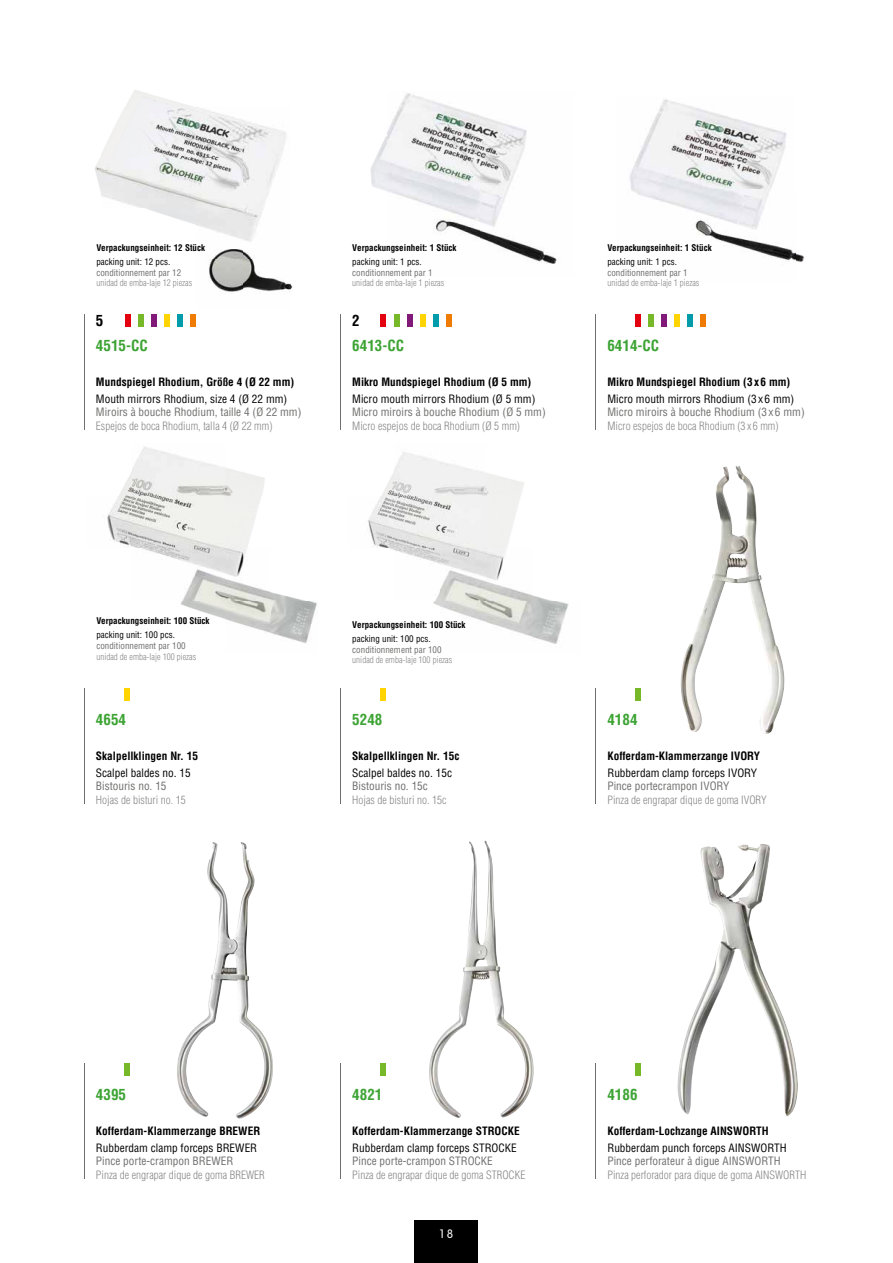
<style>
.page{position:relative;width:893px;height:1263px;background:#fff}
.page>*{position:absolute;margin:0;border:0;box-sizing:border-box;transform-origin:0 0}
.t1{font:700 15px "Switzerland Condensed";color:#3da434}
.t2{font:700 15px "Switzerland Condensed";color:#000}
.t3{font:12px "VAG Rounded Lt";color:#fff}
.t4{font:300 11.25px "Switzerland Cond";color:#888}
.t5{font:700 11.25px "Switzerland Condensed";color:#000}
.t6{font:11.25px "Switzerland Condensed";color:#000}
.t7{font:11.25px "Switzerland Condensed";color:#6f6f6e}
.t8{font:700 9px "Switzerland Condensed";color:#000}
.t9{font:300 9px "Switzerland Cond";color:#888}
.t10{font:9px "Switzerland Condensed";color:#6f6f6e}
.t11{font:9px "Switzerland Condensed";color:#000}
</style>
<div class="page">
<div style="left:415px;top:1220px;width:63px;height:43px;background:#000"></div>
<img style="left:630px;top:99px;width:174px;height:163px">
<img style="left:368px;top:451px;width:201px;height:193px">
<img style="left:107px;top:446px;width:210px;height:198px">
<img style="left:95px;top:107px;width:191px;height:152px">
<img style="left:209px;top:259px;width:84px;height:33px">
<hr style="left:84px;top:1063px;width:1px;height:115px;background:#6f6f6e">
<hr style="left:340px;top:1063px;width:1px;height:115px;background:#6f6f6e">
<hr style="left:595px;top:1063px;width:1px;height:115px;background:#6f6f6e">
<hr style="left:84px;top:314px;width:1px;height:116px;background:#6f6f6e">
<hr style="left:340px;top:314px;width:1px;height:116px;background:#6f6f6e">
<hr style="left:595px;top:314px;width:1px;height:116px;background:#6f6f6e">
<hr style="left:84px;top:688px;width:1px;height:116px;background:#6f6f6e">
<hr style="left:340px;top:688px;width:1px;height:116px;background:#6f6f6e">
<hr style="left:595px;top:688px;width:1px;height:116px;background:#6f6f6e">
<img style="left:177px;top:842px;width:96px;height:277px">
<img style="left:429px;top:841px;width:60px;height:277px">
<img style="left:677px;top:844px;width:84px;height:270px">
<img style="left:370px;top:93px;width:187px;height:171px">
<img style="left:708px;top:466px;width:39px;height:129px">
<div style="left:125px;top:315px;width:5px;height:12px;background:#e3000f"></div>
<div style="left:381px;top:315px;width:5px;height:12px;background:#e3000f"></div>
<div style="left:635px;top:315px;width:6px;height:12px;background:#e3000f"></div>
<div style="left:138px;top:315px;width:5px;height:12px;background:#76b828"></div>
<div style="left:394px;top:315px;width:5px;height:12px;background:#76b828"></div>
<div style="left:649px;top:315px;width:5px;height:12px;background:#76b828"></div>
<div style="left:151px;top:315px;width:5px;height:12px;background:#821978"></div>
<div style="left:407px;top:315px;width:5px;height:12px;background:#821978"></div>
<div style="left:662px;top:315px;width:5px;height:12px;background:#821978"></div>
<div style="left:164px;top:315px;width:5px;height:12px;background:#ffd400"></div>
<div style="left:125px;top:689px;width:5px;height:12px;background:#ffd400"></div>
<div style="left:125px;top:1063px;width:5px;height:12px;background:#76b828"></div>
<div style="left:380px;top:689px;width:6px;height:12px;background:#ffd400"></div>
<div style="left:380px;top:1063px;width:6px;height:12px;background:#76b828"></div>
<div style="left:635px;top:689px;width:6px;height:12px;background:#76b828"></div>
<div style="left:635px;top:1063px;width:6px;height:12px;background:#76b828"></div>
<div style="left:420px;top:315px;width:5px;height:12px;background:#ffd400"></div>
<div style="left:675px;top:315px;width:5px;height:12px;background:#ffd400"></div>
<div style="left:177px;top:315px;width:5px;height:12px;background:#009ca9"></div>
<div style="left:433px;top:315px;width:5px;height:12px;background:#009ca9"></div>
<div style="left:688px;top:315px;width:5px;height:12px;background:#009ca9"></div>
<div style="left:190px;top:315px;width:5px;height:12px;background:#ef7c00"></div>
<div style="left:446px;top:315px;width:5px;height:12px;background:#ef7c00"></div>
<div style="left:701px;top:315px;width:5px;height:12px;background:#ef7c00"></div>
<p class="t8" style="left:96px;top:243px;width:110px">Verpackungseinheit: 12 Stück</p>
<p class="t11" style="left:96px;top:256px;width:76px">packing unit: 12 pcs.</p>
<p class="t10" style="left:96px;top:267px;width:86px">conditionnement par 12</p>
<p class="t9" style="left:96px;top:278px;width:97px">unidad de emba -laje 12 piezas</p>
<h1 class="t2" style="left:96px;top:312px;width:9px">5</h1>
<h1 class="t1" style="left:96px;top:336px;width:53px">4515-CC</h1>
<p class="t5" style="left:96px;top:375px;width:200px">Mundspiegel Rhodium, Größe 4 (Ø 22 mm)</p>
<p class="t6" style="left:96px;top:392px;width:193px">Mouth mirrors Rhodium, size 4 (Ø 22 mm)</p>
<p class="t7" style="left:96px;top:405px;width:207px">Miroirs à bouche Rhodium, taille 4 (Ø 22 mm)</p>
<p class="t4" style="left:96px;top:419px;width:178px">Espejos de boca Rhodium, talla 4 (Ø 22 mm)</p>
<p class="t8" style="left:352px;top:243px;width:106px">Verpackungseinheit: 1 Stück</p>
<p class="t11" style="left:352px;top:256px;width:71px">packing unit: 1 pcs.</p>
<p class="t10" style="left:352px;top:267px;width:82px">conditionnement par 1</p>
<p class="t9" style="left:352px;top:278px;width:93px">unidad de emba -laje 1 piezas</p>
<p class="t8" style="left:607px;top:243px;width:106px">Verpackungseinheit: 1 Stück</p>
<p class="t11" style="left:607px;top:256px;width:71px">packing unit: 1 pcs.</p>
<p class="t10" style="left:607px;top:267px;width:82px">conditionnement par 1</p>
<p class="t9" style="left:607px;top:278px;width:93px">unidad de emba -laje 1 piezas</p>
<h1 class="t2" style="left:352px;top:312px;width:9px">2</h1>
<h1 class="t1" style="left:352px;top:336px;width:53px">6413-CC</h1>
<h1 class="t1" style="left:607px;top:336px;width:53px">6414-CC</h1>
<p class="t5" style="left:352px;top:375px;width:181px">Mikro Mundspiegel Rhodium (Ø 5 mm)</p>
<p class="t6" style="left:352px;top:392px;width:185px">Micro mouth mirrors Rhodium (Ø 5 mm)</p>
<p class="t7" style="left:352px;top:405px;width:195px">Micro miroirs à bouche Rhodium (Ø 5 mm)</p>
<p class="t4" style="left:352px;top:419px;width:169px">Micro espejos de boca Rhodium (Ø 5 mm)</p>
<p class="t5" style="left:607px;top:375px;width:184px">Mikro Mundspiegel Rhodium (3 x 6 mm)</p>
<p class="t6" style="left:607px;top:392px;width:188px">Micro mouth mirrors Rhodium (3 x 6 mm)</p>
<p class="t7" style="left:607px;top:405px;width:199px">Micro miroirs à bouche Rhodium (3 x 6 mm)</p>
<p class="t4" style="left:607px;top:419px;width:173px">Micro espejos de boca Rhodium (3 x 6 mm)</p>
<p class="t8" style="left:96px;top:616px;width:115px">Verpackungseinheit: 100 Stück</p>
<p class="t11" style="left:96px;top:629px;width:80px">packing unit: 100 pcs.</p>
<p class="t10" style="left:96px;top:640px;width:91px">conditionnement par 100</p>
<p class="t9" style="left:96px;top:651px;width:101px">unidad de emba -laje 100 piezas</p>
<p class="t8" style="left:352px;top:620px;width:115px">Verpackungseinheit: 100 Stück</p>
<p class="t11" style="left:352px;top:633px;width:80px">packing unit: 100 pcs.</p>
<p class="t10" style="left:352px;top:644px;width:91px">conditionnement par 100</p>
<p class="t9" style="left:352px;top:655px;width:101px">unidad de emba -laje 100 piezas</p>
<h1 class="t1" style="left:96px;top:710px;width:32px">4654</h1>
<h1 class="t1" style="left:352px;top:710px;width:32px">5248</h1>
<h1 class="t1" style="left:607px;top:710px;width:32px">4184</h1>
<p class="t5" style="left:96px;top:749px;width:104px">Skalpellklingen Nr. 15</p>
<p class="t6" style="left:96px;top:765px;width:96px">Scalpel baldes no. 15</p>
<p class="t7" style="left:96px;top:779px;width:72px">Bistouris no. 15</p>
<p class="t4" style="left:96px;top:793px;width:91px">Hojas de bisturi no. 15</p>
<p class="t5" style="left:607px;top:749px;width:154px">Kofferdam-Klam mer zange IVORY</p>
<p class="t6" style="left:607px;top:765px;width:151px">Rubberdam clamp forceps IVORY</p>
<p class="t7" style="left:607px;top:779px;width:124px">Pince portecrampon IVORY</p>
<p class="t4" style="left:607px;top:793px;width:161px">Pinza de engrapar dique de goma IVORY</p>
<p class="t5" style="left:352px;top:749px;width:109px">Skalpellklingen Nr. 15c</p>
<p class="t6" style="left:352px;top:765px;width:101px">Scalpel baldes no. 15c</p>
<p class="t7" style="left:352px;top:779px;width:77px">Bistouris no. 15c</p>
<p class="t4" style="left:352px;top:793px;width:96px">Hojas de bisturi no. 15c</p>
<h1 class="t1" style="left:96px;top:1085px;width:32px">4395</h1>
<h1 class="t1" style="left:352px;top:1085px;width:32px">4821</h1>
<h1 class="t1" style="left:607px;top:1085px;width:32px">4186</h1>
<p class="t5" style="left:96px;top:1124px;width:166px">Kofferdam-Klammerzange BREWER</p>
<p class="t6" style="left:96px;top:1140px;width:163px">Rubberdam clamp forceps BREWER</p>
<p class="t7" style="left:96px;top:1154px;width:139px">Pince porte-crampon BREWER</p>
<p class="t4" style="left:96px;top:1168px;width:170px">Pinza de engrapar dique de goma BREWER</p>
<p class="t5" style="left:352px;top:1124px;width:169px">Kofferdam-Klammerzange STROCKE</p>
<p class="t6" style="left:352px;top:1140px;width:166px">Rubberdam clamp forceps STROCKE</p>
<p class="t7" style="left:352px;top:1154px;width:142px">Pince porte-crampon STROCKE</p>
<p class="t4" style="left:352px;top:1168px;width:175px">Pinza de engrapar dique de goma STROCKE</p>
<p class="t5" style="left:607px;top:1124px;width:163px">Kofferdam-Lochzange AINSWORTH</p>
<p class="t6" style="left:607px;top:1140px;width:181px">Rubberdam punch forceps AINSWORTH</p>
<p class="t7" style="left:607px;top:1154px;width:175px">Pince perforateur à digue AINSWORTH</p>
<p class="t4" style="left:607px;top:1168px;width:200px">Pinza perforador para dique de goma AINSWORTH</p>
<p class="t3" style="left:440px;top:1227px;width:15px">18</p>
</div>
